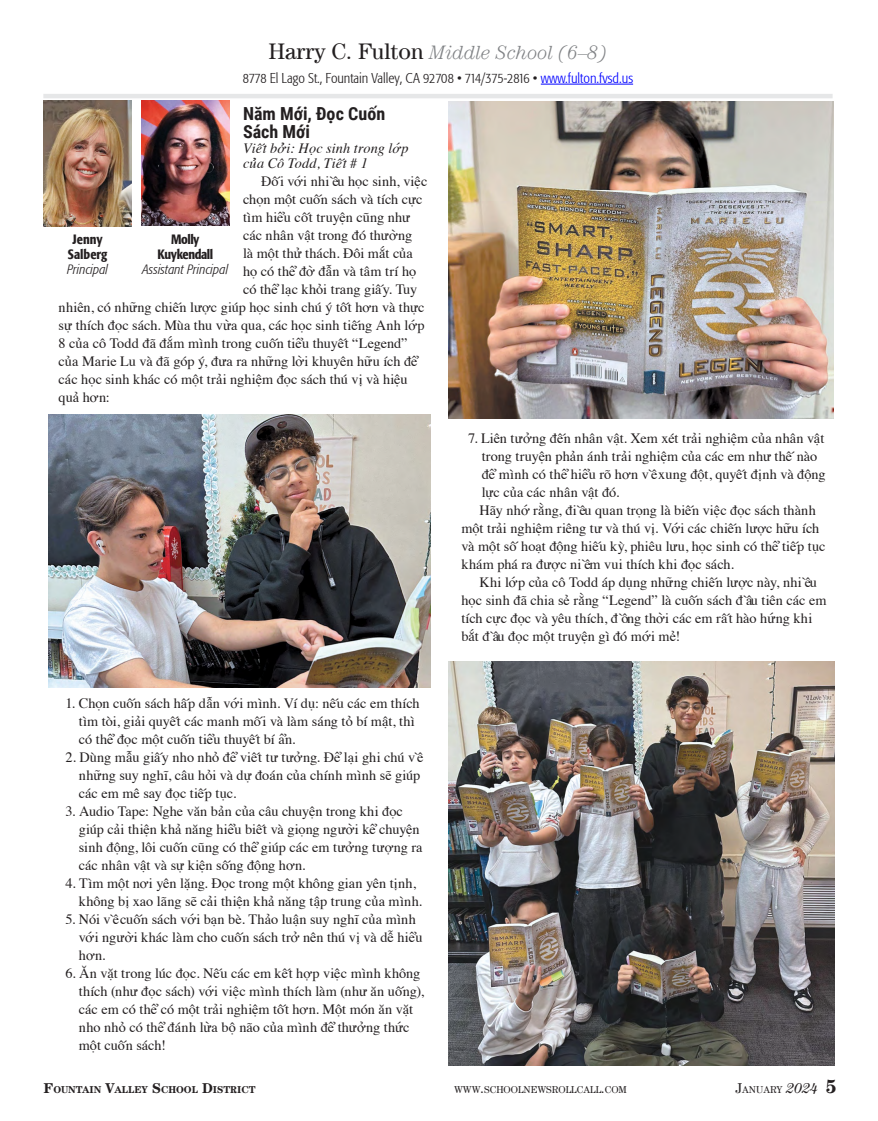
<style>
.page{position:relative;width:878px;height:1121px;background:#fff}
.page>*{position:absolute;margin:0;border:0;box-sizing:border-box;transform-origin:0 0}
.t1{font:italic 300 19.5px "Century LT";letter-spacing:-.005em;color:#808285}
.t2{font:700 18px/18px "Roboto Condensed";letter-spacing:.005em;color:#231f20}
.t3{font:14.25px/18px "Times";color:#231f20}
.t4{font:300 condensed 14.25px "Formata";letter-spacing:-.005em;color:#231f20}
.t5{font:italic 14.25px/15px "Times";letter-spacing:.01em;color:#231f20}
.t6{font:italic 300 condensed 13.5px "Formata";letter-spacing:.005em;color:#231f20}
.t7{font:500 condensed 13.5px/15px "Formata";letter-spacing:-.03em;color:#231f20;text-align:center}
.t8{font:500 condensed 13.5px/15px "Formata";color:#231f20;text-align:center}
.t9{font:10.05px "Century LT";color:#231f20}
.t10{font:700 10.05px "Century LT";color:#231f20}
.s1{font-weight:400;font-style:normal;font-size:22.5px;color:#231f20}
.s2{color:#00f}
.s3{font-size:14.25px}
.s4{font-style:italic;font-size:14.25px}
.s5{font-weight:700;font-size:19.5px}
</style>
<div class="page">
<img style="left:43px;top:100px;width:89px;height:126px">
<hr style="left:43px;top:94px;width:789px;height:4px;background:#e6e7e8">
<hr style="left:541px;top:84px;width:92px;height:1px;background:#00f">
<img style="left:141px;top:101px;width:88px;height:124px">
<img style="left:448px;top:661px;width:386px;height:404px">
<img style="left:448px;top:101px;width:385px;height:317px">
<img style="left:48px;top:414px;width:382px;height:274px">
<h1 class="t1" style="left:269px;top:41px;width:339px"><span class="s1">Harry C. Fulton</span> Middle School (6–8)</h1>
<p class="t4" style="left:243px;top:70px;width:392px">8778 El Lago St., Fountain Valley, CA 92708 • 714/375-2816 • <span class="s2">www.fulton.fvsd.us</span></p>
<p class="t2" style="left:243px;top:104px;width:144px">Năm Mới, Đọc Cuốn<br>Sách Mới</p>
<p class="t5" style="left:243px;top:139px;width:167px">Viết bởi: Học sinh trong lớp của Cô Todd, Tiết # 1</p>
<p class="t3" style="left:261px;top:171px;width:168px">Đối với nhiều học sinh, việc</p>
<p class="t3" style="left:243px;top:189px;width:181px">chọn một cuốn sách và tích cực</p>
<p class="t3" style="left:243px;top:207px;width:169px">tìm hiểu cốt truyện cũng như</p>
<p class="t3" style="left:243px;top:225px;width:171px">các nhân vật trong đó thường</p>
<p class="t3" style="left:243px;top:243px;width:171px">là một thử thách. Đôi mắt của</p>
<p class="t3" style="left:243px;top:261px;width:175px">họ có thể đờ đẫn và tâm trí họ</p>
<p class="t3" style="left:243px;top:279px;width:176px">có thể lạc khỏi trang giấy. Tuy</p>
<p class="t3" style="left:59px;top:297px;width:367px">nhiên, có những chiến lược giúp học sinh chú ý tốt hơn và thực</p>
<p class="t3" style="left:59px;top:315px;width:367px">sự thích đọc sách. Mùa thu vừa qua, các học sinh tiếng Anh lớp</p>
<p class="t3" style="left:59px;top:333px;width:350px">8 của cô Todd đã đắm mình trong cuốn tiểu thuyết “Legend”</p>
<p class="t3" style="left:59px;top:351px;width:360px">của Marie Lu và đã góp ý, đưa ra những lời khuyên hữu ích để</p>
<p class="t3" style="left:59px;top:369px;width:350px">các học sinh khác có một trải nghiệm đọc sách thú vị và hiệu</p>
<p class="t3" style="left:59px;top:387px;width:53px">quả hơn:</p>
<p class="t7" style="left:157px;top:232px;width:57px">Molly<br>Kuykendall</p>
<p class="t6" style="left:142px;top:262px;width:87px">Assistant Principal</p>
<p class="t8" style="left:68px;top:232px;width:41px">Jenny<br>Salberg</p>
<p class="t6" style="left:67px;top:262px;width:42px">Principal</p>
<p class="t3" style="left:79px;top:693px;width:342px;text-indent:-13px">1. Chọn cuốn sách hấp dẫn với mình. Ví dụ: nếu các em thích tìm tòi, giải quyết các manh mối và làm sáng tỏ bí mật, thì có thể đọc một cuốn tiểu thuyết bí ẩn.</p>
<p class="t3" style="left:79px;top:747px;width:343px;text-align:justify;text-indent:-13px">2. Dùng mẫu giấy nho nhỏ để viết tư tưởng. Để lại ghi chú về những suy nghĩ, câu hỏi và dự đoán của chính mình sẽ giúp các em mê say đọc tiếp tục.</p>
<p class="t3" style="left:79px;top:801px;width:345px;text-indent:-13px">3. Audio Tape: Nghe văn bản của câu chuyện trong khi đọc giúp cải thiện khả năng hiểu biết và giọng người kể chuyện sinh động, lôi cuốn cũng có thể giúp các em tưởng tượng ra các nhân vật và sự kiện sống động hơn.</p>
<p class="t3" style="left:79px;top:873px;width:344px;text-indent:-13px">4. Tìm một nơi yên lặng. Đọc trong một không gian yên tịnh, không bị xao lãng sẽ cải thiện khả năng tập trung của mình.</p>
<p class="t3" style="left:79px;top:909px;width:345px;text-indent:-13px">5. Nói về cuốn sách với bạn bè. Thảo luận suy nghĩ của mình với người khác làm cho cuốn sách trở nên thú vị và dễ hiểu hơn.</p>
<p class="t3" style="left:79px;top:963px;width:347px;text-indent:-13px">6. Ăn vặt trong lúc đọc. Nếu các em kết hợp việc mình không thích (như đọc sách) với việc mình thích làm (như ăn uống), các em có thể có một trải nghiệm tốt hơn. Một món ăn vặt nho nhỏ có thể đánh lừa bộ não của mình để thưởng thức một cuốn sách!</p>
<p class="t3" style="left:468px;top:427px;width:357px">7. Liên tưởng đến nhân vật. Xem xét trải nghiệm của nhân vật</p>
<p class="t3" style="left:481px;top:445px;width:337px">trong truyện phản ánh trải nghiệm của các em như thế nào</p>
<p class="t3" style="left:481px;top:463px;width:345px">để mình có thể hiểu rõ hơn về xung đột, quyết định và động</p>
<p class="t3" style="left:481px;top:481px;width:139px">lực của các nhân vật đó.</p>
<p class="t3" style="left:479px;top:499px;width:338px">Hãy nhớ rằng, điều quan trọng là biến việc đọc sách thành</p>
<p class="t3" style="left:461px;top:517px;width:359px">một trải nghiệm riêng tư và thú vị. Với các chiến lược hữu ích</p>
<p class="t3" style="left:461px;top:535px;width:365px">và một số hoạt động hiếu kỳ, phiêu lưu, học sinh có thể tiếp tục</p>
<p class="t3" style="left:461px;top:553px;width:274px">khám phá ra được niềm vui thích khi đọc sách.</p>
<p class="t3" style="left:479px;top:571px;width:339px">Khi lớp của cô Todd áp dụng những chiến lược này, nhiều</p>
<p class="t3" style="left:461px;top:589px;width:366px">học sinh đã chia sẻ rằng “Legend” là cuốn sách đầu tiên các em</p>
<p class="t3" style="left:461px;top:607px;width:352px">tích cực đọc và yêu thích, đồng thời các em rất hào hứng khi</p>
<p class="t3" style="left:461px;top:625px;width:220px">bắt đầu đọc một truyện gì đó mới mẻ!</p>
<p class="t10" style="left:44px;top:1083px;width:213px"><span class="s3">F</span>OUNTAIN <span class="s3">V</span>ALLEY <span class="s3">S</span>CHOOL <span class="s3">D</span>ISTRICT</p>
<p class="t9" style="left:454px;top:1083px;width:174px">WWW<span class="s3">.</span>SCHOOLNEWSROLLCALL<span class="s3">.</span>COM</p>
<p class="t9" style="left:736px;top:1084px;width:102px"><span class="s3">J</span>ANUARY <span class="s4">2024</span> <span class="s5">5</span></p>
</div>
